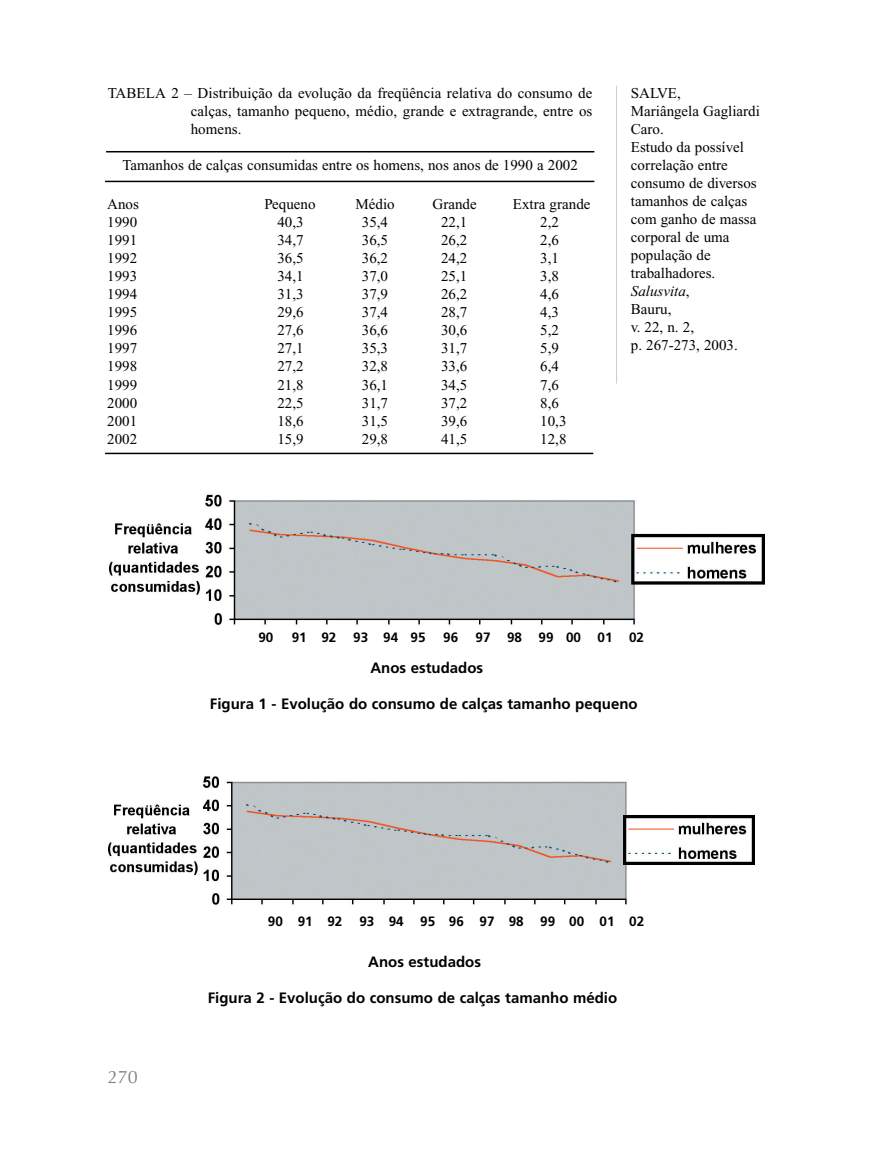
<style>
.page{position:relative;width:893px;height:1149px;background:#fff}
.page>*{position:absolute;margin:0;border:0;box-sizing:border-box;transform-origin:0 0}
.t1{font:18px "Optima LT Std";color:#808080}
.t2{font:15px/18px "Times New Roman";color:#000}
.t3{font:700 15px "Frutiger";color:#000}
.t4{font:700 13.5px "Frutiger";color:#000}
.s1{font-style:italic}
</style>
<div class="page">
<hr style="left:616px;top:86px;width:1px;height:297px;background:#ccc">
<hr style="left:106px;top:151px;width:488px;height:1px;background:#000">
<hr style="left:105px;top:452px;width:488px;height:2px;background:#000">
<hr style="left:105px;top:181px;width:489px;height:1px;background:#000">
<img style="left:110px;top:494px;width:654px;height:131px">
<img style="left:108px;top:776px;width:646px;height:129px">
<p class="t2" style="left:191px;top:85px;width:403px;text-align:justify;text-indent:-83px">TABELA 2 – Distribuição da evolução da freqüência relativa do consumo de calças, tamanho pequeno, médio, grande e extragrande, entre os homens.</p>
<p class="t2" style="left:123px;top:157px;width:457px">Tamanhos de calças consumidas entre os homens, nos anos de 1990 a 2002</p>
<p class="t2" style="left:107px;top:197px;width:33px">Anos</p>
<p class="t2" style="left:265px;top:197px;width:53px">Pequeno</p>
<p class="t2" style="left:356px;top:197px;width:41px">Médio</p>
<p class="t2" style="left:433px;top:197px;width:46px">Grande</p>
<p class="t2" style="left:513px;top:197px;width:79px">Extra grande</p>
<p class="t2" style="left:107px;top:215px;width:31px">1990</p>
<p class="t2" style="left:277px;top:215px;width:28px">40,3</p>
<p class="t2" style="left:362px;top:215px;width:28px">35,4</p>
<p class="t2" style="left:441px;top:215px;width:28px">22,1</p>
<p class="t2" style="left:540px;top:215px;width:20px">2,2</p>
<p class="t2" style="left:107px;top:233px;width:31px">1991</p>
<p class="t2" style="left:277px;top:233px;width:28px">34,7</p>
<p class="t2" style="left:362px;top:233px;width:28px">36,5</p>
<p class="t2" style="left:441px;top:233px;width:28px">26,2</p>
<p class="t2" style="left:540px;top:233px;width:20px">2,6</p>
<p class="t2" style="left:107px;top:251px;width:31px">1992</p>
<p class="t2" style="left:277px;top:251px;width:28px">36,5</p>
<p class="t2" style="left:362px;top:251px;width:28px">36,2</p>
<p class="t2" style="left:441px;top:251px;width:28px">24,2</p>
<p class="t2" style="left:540px;top:251px;width:20px">3,1</p>
<p class="t2" style="left:107px;top:269px;width:31px">1993</p>
<p class="t2" style="left:277px;top:269px;width:28px">34,1</p>
<p class="t2" style="left:362px;top:269px;width:28px">37,0</p>
<p class="t2" style="left:441px;top:269px;width:28px">25,1</p>
<p class="t2" style="left:540px;top:269px;width:20px">3,8</p>
<p class="t2" style="left:107px;top:287px;width:31px">1994</p>
<p class="t2" style="left:277px;top:287px;width:28px">31,3</p>
<p class="t2" style="left:362px;top:287px;width:28px">37,9</p>
<p class="t2" style="left:441px;top:287px;width:28px">26,2</p>
<p class="t2" style="left:540px;top:287px;width:20px">4,6</p>
<p class="t2" style="left:107px;top:305px;width:31px">1995</p>
<p class="t2" style="left:277px;top:305px;width:28px">29,6</p>
<p class="t2" style="left:362px;top:305px;width:28px">37,4</p>
<p class="t2" style="left:441px;top:305px;width:28px">28,7</p>
<p class="t2" style="left:540px;top:305px;width:20px">4,3</p>
<p class="t2" style="left:107px;top:323px;width:31px">1996</p>
<p class="t2" style="left:277px;top:323px;width:28px">27,6</p>
<p class="t2" style="left:362px;top:323px;width:28px">36,6</p>
<p class="t2" style="left:441px;top:323px;width:28px">30,6</p>
<p class="t2" style="left:540px;top:323px;width:20px">5,2</p>
<p class="t2" style="left:107px;top:341px;width:31px">1997</p>
<p class="t2" style="left:277px;top:341px;width:28px">27,1</p>
<p class="t2" style="left:362px;top:341px;width:28px">35,3</p>
<p class="t2" style="left:441px;top:341px;width:28px">31,7</p>
<p class="t2" style="left:540px;top:341px;width:20px">5,9</p>
<p class="t2" style="left:107px;top:359px;width:31px">1998</p>
<p class="t2" style="left:277px;top:359px;width:28px">27,2</p>
<p class="t2" style="left:362px;top:359px;width:28px">32,8</p>
<p class="t2" style="left:441px;top:359px;width:28px">33,6</p>
<p class="t2" style="left:540px;top:359px;width:20px">6,4</p>
<p class="t2" style="left:107px;top:377px;width:31px">1999</p>
<p class="t2" style="left:277px;top:377px;width:28px">21,8</p>
<p class="t2" style="left:362px;top:377px;width:28px">36,1</p>
<p class="t2" style="left:441px;top:377px;width:28px">34,5</p>
<p class="t2" style="left:540px;top:377px;width:20px">7,6</p>
<p class="t2" style="left:107px;top:395px;width:31px">2000</p>
<p class="t2" style="left:277px;top:395px;width:28px">22,5</p>
<p class="t2" style="left:362px;top:395px;width:28px">31,7</p>
<p class="t2" style="left:441px;top:395px;width:28px">37,2</p>
<p class="t2" style="left:540px;top:395px;width:20px">8,6</p>
<p class="t2" style="left:107px;top:413px;width:31px">2001</p>
<p class="t2" style="left:277px;top:413px;width:28px">18,6</p>
<p class="t2" style="left:362px;top:413px;width:28px">31,5</p>
<p class="t2" style="left:441px;top:413px;width:28px">39,6</p>
<p class="t2" style="left:540px;top:413px;width:28px">10,3</p>
<p class="t2" style="left:107px;top:431px;width:31px">2002</p>
<p class="t2" style="left:277px;top:431px;width:28px">15,9</p>
<p class="t2" style="left:362px;top:431px;width:28px">29,8</p>
<p class="t2" style="left:441px;top:431px;width:28px">41,5</p>
<p class="t2" style="left:540px;top:431px;width:28px">12,8</p>
<p class="t2" style="left:631px;top:85px;width:131px">SALVE,<br>Mariângela Gagliardi<br>Caro.<br>Estudo da possível correlação entre consumo de diversos tamanhos de calças com ganho de massa corporal de uma população de trabalhadores.<br><span class="s1">Salusvita</span>,<br>Bauru,<br>v. 22, n. 2,<br>p. 267-273, 2003.</p>
<p class="t4" style="left:258px;top:631px;width:17px">90</p>
<p class="t4" style="left:292px;top:631px;width:46px">91 92</p>
<p class="t4" style="left:353px;top:631px;width:74px">93 94 95</p>
<p class="t4" style="left:443px;top:631px;width:17px">96</p>
<p class="t4" style="left:476px;top:631px;width:170px">97 98 99 00 01 02</p>
<p class="t3" style="left:370px;top:661px;width:114px">Anos estudados</p>
<p class="t3" style="left:210px;top:697px;width:429px">Figura 1 - Evolução do consumo de calças tamanho pequeno</p>
<p class="t4" style="left:268px;top:915px;width:76px">90 91 92</p>
<p class="t4" style="left:359px;top:915px;width:286px">93 94 95 96 97 98 99 00 01 02</p>
<p class="t1" style="left:108px;top:1070px;width:32px">270</p>
<p class="t3" style="left:368px;top:954px;width:114px">Anos estudados</p>
<p class="t3" style="left:208px;top:990px;width:411px">Figura 2 - Evolução do consumo de calças tamanho médio</p>
</div>
